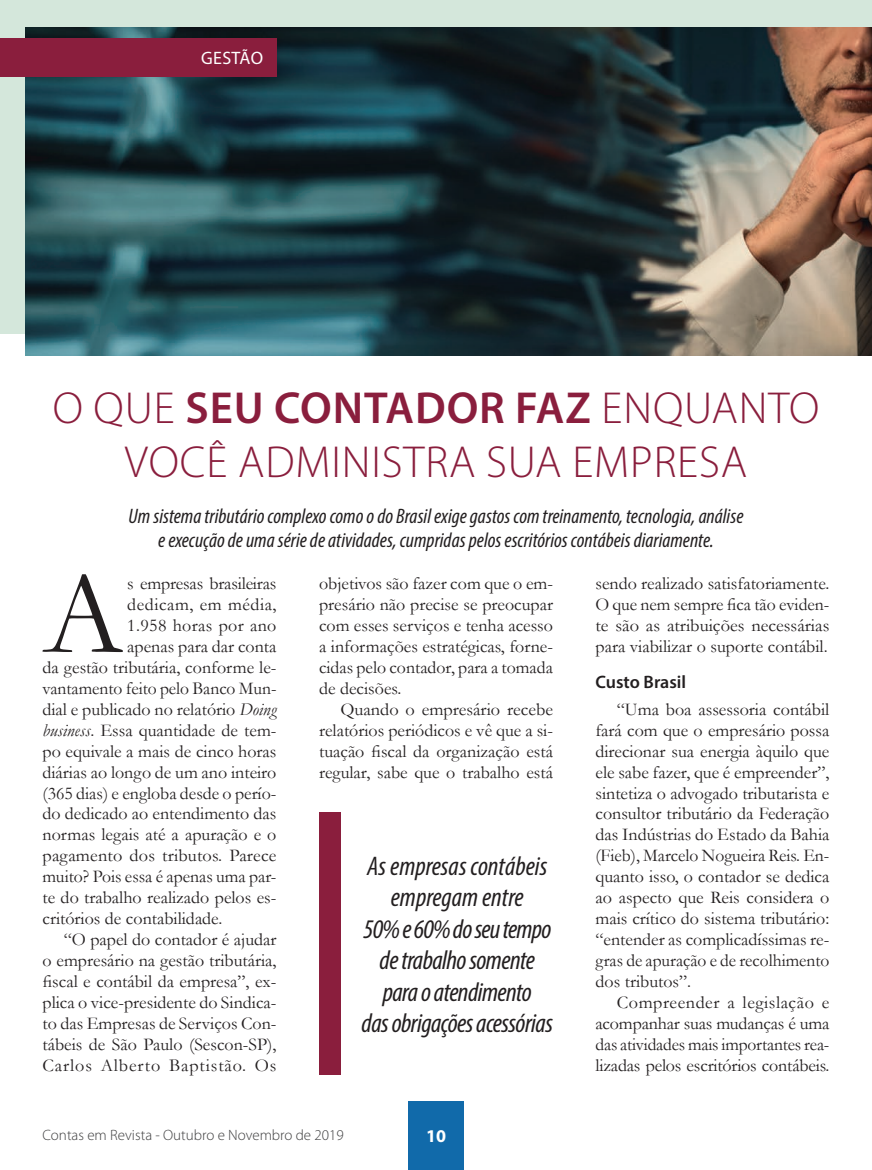
<style>
.page{position:relative;width:872px;height:1170px;background:#fff}
.page>*{position:absolute;margin:0;border:0;box-sizing:border-box;transform-origin:0 0}
.t1{font:118.65px "Garamond";color:#231f20}
.t2{font:300 45px/54px "Myriad Pro";letter-spacing:.02em;color:#8a1e3d;text-align:center}
.t3{font:italic condensed 27px/31.5px "Myriad Pro";letter-spacing:-.02em;color:#231f20;text-align:center}
.t4{font:italic condensed 21px/24px "Myriad Pro";color:#231f20;text-align:center}
.t5{font:18px/20.9px "Garamond";color:#231f20;text-align:justify}
.t6{font:18px "Garamond";letter-spacing:.05em;color:#231f20}
.t7{font:18px "Garamond";letter-spacing:.03em;color:#231f20}
.t8{font:18px "Garamond";letter-spacing:.02em;color:#231f20}
.t9{font:600 18px "Myriad Pro";color:#231f20}
.t10{font:18px "Myriad Pro";letter-spacing:.02em;color:#fff}
.t11{font:700 18px "Myriad Pro";color:#fff}
.t12{font:300 15px "Myriad Pro";color:#3e3e3f}
.s1{font-weight:600}
.s2{font-style:italic}
</style>
<div class="page">
<div style="left:0;top:0;width:872px;height:334px;background:#d4e7db"></div>
<img style="left:25px;top:28px;width:847px;height:328px">
<div style="left:0;top:38px;width:276px;height:39px;background:#8a1e3d"></div>
<div style="left:408px;top:1101px;width:56px;height:68px;background:#116aaa"></div>
<div style="left:319px;top:811px;width:21px;height:263px;background:#8a1e3d"></div>
<p class="t10" style="left:201px;top:47px;width:63px">GESTÃO</p>
<h2 class="t2" style="left:53px;top:382px;width:768px">O QU E <span class="s1">SEU CONTADOR FAZ</span> ENQUANTO<br>VOCÊ ADMINISTRA SUA EMPRESA</h2>
<p class="t4" style="left:129px;top:503px;width:616px">Um sistema tributário complexo como o do Brasil exige gastos com treinamento, tecnologia, análise e execução de uma série de atividades, cumpridas pelos escritórios contábeis diariamente.</p>
<p class="t5" style="left:319px;top:572px;width:235px">objetivos são fazer com que o em&shy;presário não precise se preocupar com esses serviços e tenha acesso a informações estratégicas, forne&shy;cidas pelo contador, para a tomada de decisões.</p>
<p class="t5" style="left:319px;top:698px;width:235px;text-indent:21px">Quando o empresário recebe relatórios periódicos e vê que a si&shy;tuação fiscal da organização está regular, sabe que o trabalho está</p>
<h1 class="t1" style="left:43px;top:535px;width:82px">A</h1>
<p class="t5" style="left:127px;top:572px;width:151px">s empresas brasileiras</p>
<p class="t5" style="left:595px;top:572px;width:235px">sendo realizado satisfatoriamente.<br>O que nem sempre fica tão eviden&shy;te são as atribuições necessárias para viabilizar o suporte contábil.</p>
<p class="t9" style="left:595px;top:670px;width:92px">CUSTO BRASIL</p>
<p class="t5" style="left:595px;top:698px;width:235px;text-indent:21px">“Uma boa assessoria contábil fará com que o empresário possa direcionar sua energia àquilo que ele sabe fazer, que é empreender”, sintetiza o advogado tributarista e consultor tributário da Federação das Indústrias do Estado da Bahia (Fieb), Marcelo Nogueira Reis. En&shy;quanto isso, o contador se dedica ao aspecto que Reis considera o mais crítico do sistema tributário: “entender as complicadíssimas re&shy;gras de apuração e de recolhimento dos tributos”.</p>
<p class="t5" style="left:595px;top:991px;width:235px;text-indent:21px">Compreender a legislação e acompanhar suas mudanças é uma das atividades mais importantes rea&shy;lizadas pelos escritórios contábeis.</p>
<p class="t7" style="left:127px;top:592px;width:151px">dedicam, em média,</p>
<p class="t8" style="left:127px;top:613px;width:151px">1.958 horas por ano</p>
<p class="t5" style="left:127px;top:635px;width:151px">apenas para dar conta</p>
<p class="t5" style="left:43px;top:656px;width:235px">da gestão tributária, conforme le-</p>
<p class="t5" style="left:43px;top:677px;width:235px">vantamento feito pelo Banco Mun-</p>
<p class="t5" style="left:43px;top:698px;width:235px">dial e publicado no relatório <span class="s2">Doing</span></p>
<p class="t5" style="left:43px;top:719px;width:235px"><span class="s2">business</span>. Essa quantidade de tem-</p>
<p class="t5" style="left:43px;top:740px;width:235px">po equivale a mais de cinco horas</p>
<p class="t5" style="left:43px;top:761px;width:235px">diárias ao longo de um ano inteiro</p>
<p class="t5" style="left:43px;top:782px;width:235px">(365 dias) e engloba desde o perío-</p>
<p class="t5" style="left:43px;top:802px;width:235px">do dedicado ao entendimento das</p>
<p class="t5" style="left:43px;top:823px;width:235px">normas legais até a apuração e o</p>
<p class="t5" style="left:43px;top:844px;width:235px">pagamento dos tributos. Parece</p>
<p class="t5" style="left:43px;top:865px;width:235px">muito? Pois essa é apenas uma par-</p>
<p class="t5" style="left:43px;top:886px;width:235px">te do trabalho realizado pelos es-</p>
<p class="t5" style="left:43px;top:907px;width:181px">critórios de contabilidade.</p>
<p class="t5" style="left:64px;top:928px;width:214px">“O papel do contador é ajudar</p>
<p class="t5" style="left:43px;top:949px;width:235px">o empresário na gestão tributária,</p>
<p class="t5" style="left:43px;top:970px;width:235px">fiscal e contábil da empresa”, ex-</p>
<p class="t5" style="left:43px;top:991px;width:235px">plica o vice-presidente do Sindica-</p>
<p class="t5" style="left:43px;top:1012px;width:235px">to das Empresas de Serviços Con-</p>
<p class="t5" style="left:43px;top:1032px;width:235px">tábeis de São Paulo (Sescon-SP),</p>
<p class="t6" style="left:43px;top:1052px;width:235px">Carlos Alberto Baptistão. Os</p>
<h3 class="t3" style="left:361px;top:849px;width:193px">As empresas contábeis empregam entre<br>50% e 60% do seu tempo de trabalho somente para o atendimento<br>das obrigações acessórias</h3>
<p class="t12" style="left:43px;top:1126px;width:303px">CONTAS EM REVISTA - OUTUBRO E NOVEMBRO DE 2019</p>
<p class="t11" style="left:426px;top:1124px;width:21px">10</p>
</div>
